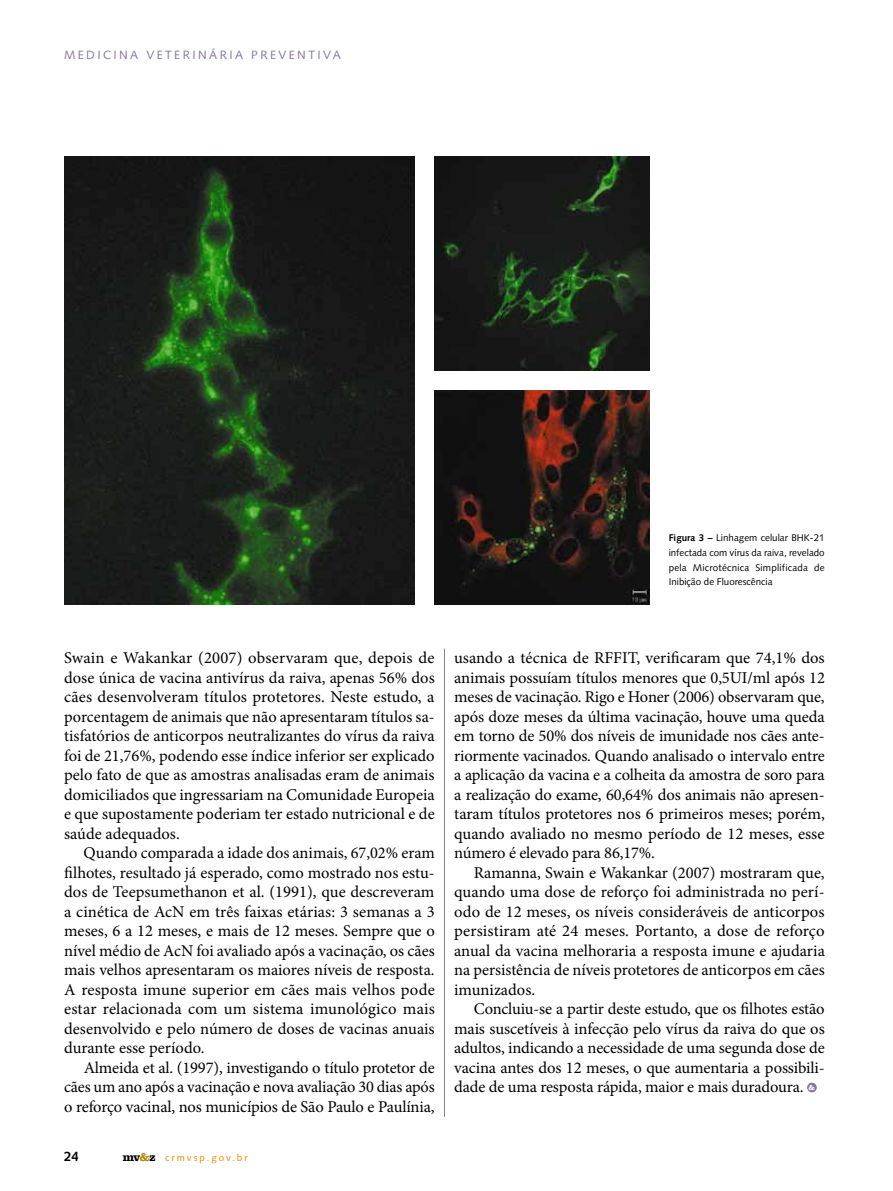
<style>
.page{position:relative;width:893px;height:1191px;background:#fff}
.page>*{position:absolute;margin:0;border:0;box-sizing:border-box;transform-origin:0 0}
.t1{font:16.5px/19.5px "Minion Pro";letter-spacing:-.005em;color:#000;text-align:justify}
.t2{font:700 13.5px "Syntax LT Std";color:#000}
.t3{font:12px "Syntax LT Std";color:#8777a2}
.t4{font:9.75px/14.7px "Syntax LT Std";letter-spacing:.005em;color:#000;text-align:justify}
.t5{font:9.75px "Syntax LT Std";letter-spacing:.2em;color:#e78c00}
.s1{font-weight:700}
.s2{font-family:"Clarendon LT Std";font-weight:700;font-size:12px;color:#000}
.s3{font-family:"Clarendon LT Std";font-weight:700;font-size:12px;color:#b98600}
.s4{font-family:"Clarendon LT Std";font-weight:700;font-size:7.5px;color:#fff}
</style>
<div class="page">
<div style="left:807px;top:1082px;width:10px;height:10px;background:#8777a2;border-radius:50%"></div>
<hr style="left:444px;top:648px;width:1px;height:468px;background:#8777a2">
<img style="left:64px;top:156px;width:351px;height:449px">
<img style="left:435px;top:156px;width:214px;height:214px">
<img style="left:435px;top:390px;width:214px;height:215px">
<p class="t3" style="left:64px;top:47px;width:24px">Medicina</p>
<p class="t3" style="left:146px;top:47px;width:20px">Veterinária</p>
<p class="t3" style="left:251px;top:47px;width:19px">Preventiva</p>
<p class="t4" style="left:669px;top:530px;width:158px"><span class="s1">Figura 3 –</span> Linhagem celular BHK-21 infectada com vírus da raiva, revelado pela Microtécnica Simplificada de Inibição de Fluorescência</p>
<p class="t1" style="left:64px;top:648px;width:372px">Swain e Wakankar (2007) observaram que, depois de dose única de vacina antivírus da raiva, apenas 56% dos cães desenvolveram títulos protetores. Neste estudo, a porcentagem de animais que não apresentaram títulos sa&shy;tisfatórios de anticorpos neutralizantes do vírus da raiva foi de 21,76%, podendo esse índice inferior ser explicado pelo fato de que as amostras analisadas eram de animais domiciliados que ingressariam na Comunidade Europeia e que supostamente poderiam ter estado nutricional e de saúde adequados.</p>
<p class="t1" style="left:64px;top:843px;width:372px;text-indent:19px">Quando comparada a idade dos animais, 67,02% eram filhotes, resultado já esperado, como mostrado nos estu&shy;dos de Teepsumethanon et al. (1991), que descreveram a cinética de AcN em três faixas etárias: 3 semanas a 3 meses, 6 a 12 meses, e mais de 12 meses. Sempre que o nível médio de AcN foi avaliado após a vacinação, os cães mais velhos apresentaram os maiores níveis de resposta.<br>A resposta imune superior em cães mais velhos pode estar relacionada com um sistema imunológico mais desenvolvido e pelo número de doses de vacinas anuais durante esse período.</p>
<p class="t1" style="left:64px;top:1058px;width:372px;text-indent:20px">Almeida et al. (1997), investigando o título protetor de cães um ano após a vacinação e nova avaliação 30 dias após o reforço vacinal, nos municípios de São Paulo e Paulínia,</p>
<p class="t2" style="left:64px;top:1148px;width:16px">24</p>
<p class="t5" style="left:123px;top:1151px;width:126px"><span class="s2">mv</span><span class="s3">&amp;</span><span class="s2">z</span> crmvsp.gov.br</p>
<p class="t1" style="left:454px;top:648px;width:372px">usando a técnica de RFFIT, verificaram que 74,1% dos animais possuíam títulos menores que 0,5UI/ml após 12 meses de vacinação. Rigo e Honer (2006) observaram que, após doze meses da última vacinação, houve uma queda em torno de 50% dos níveis de imunidade nos cães ante&shy;riormente vacinados. Quando analisado o intervalo entre a aplicação da vacina e a colheita da amostra de soro para a realização do exame, 60,64% dos animais não apresen&shy;taram títulos protetores nos 6 primeiros meses; porém, quando avaliado no mesmo período de 12 meses, esse número é elevado para 86,17%.</p>
<p class="t1" style="left:454px;top:863px;width:372px;text-indent:20px">Ramanna, Swain e Wakankar (2007) mostraram que, quando uma dose de reforço foi administrada no perí&shy;odo de 12 meses, os níveis consideráveis de anticorpos persistiram até 24 meses. Portanto, a dose de reforço anual da vacina melhoraria a resposta imune e ajudaria na persistência de níveis protetores de anticorpos em cães imunizados.</p>
<p class="t1" style="left:454px;top:999px;width:372px;text-indent:20px">Concluiu-se a partir deste estudo, que os filhotes estão mais suscetíveis à infecção pelo vírus da raiva do que os adultos, indicando a necessidade de uma segunda dose de vacina antes dos 12 meses, o que aumentaria a possibili&shy;dade de uma resposta rápida, maior e mais duradoura. <span class="s4">&amp;</span></p>
</div>
